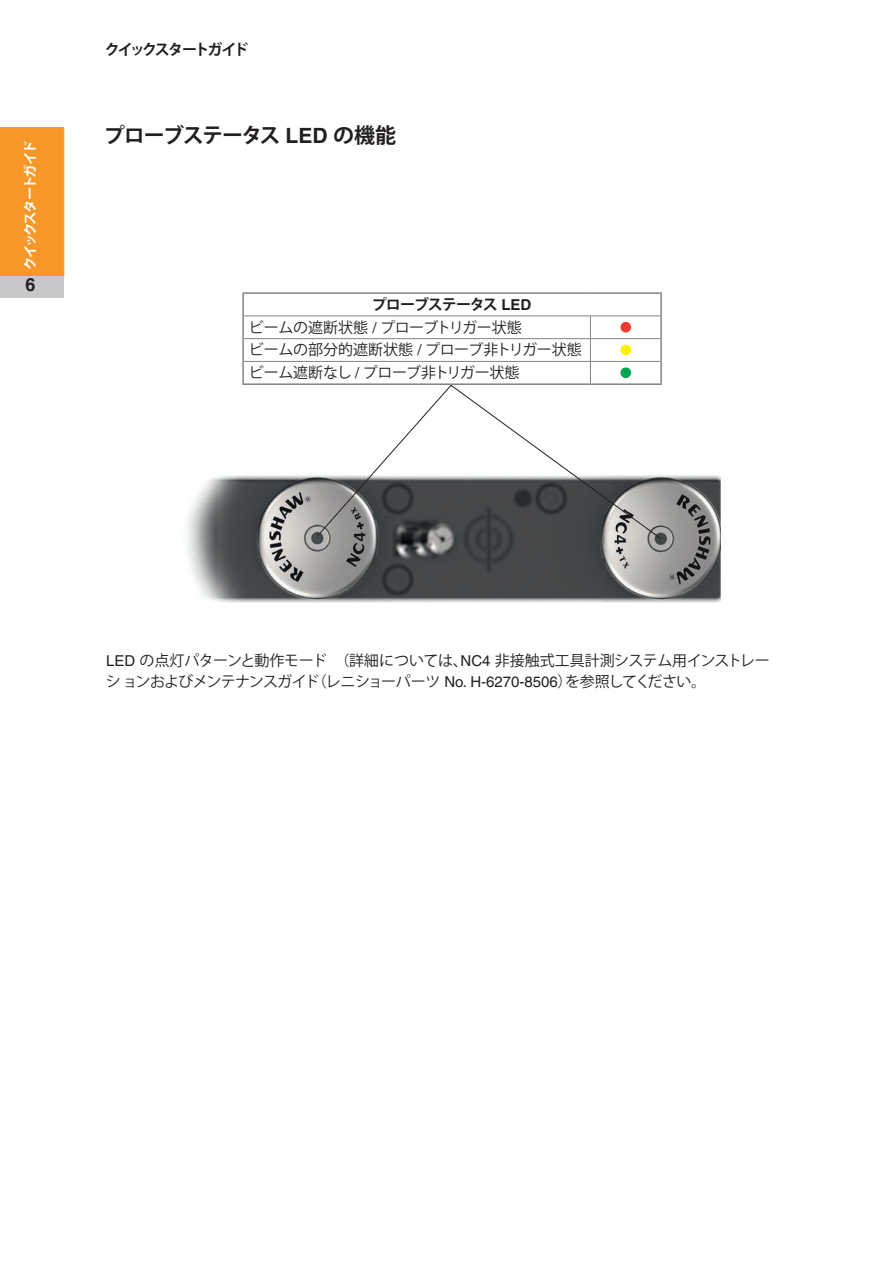
<style>
.page{position:relative;width:893px;height:1263px;background:#fff}
.page>*{position:absolute;margin:0;border:0;box-sizing:border-box;transform-origin:0 0}
.Heading_1{font:700 21px "Koz Go Std";letter-spacing:-.06em;color:#231f20}
.t1{font:700 18px "Helvetica LT Pro";color:#231f20}
.Body_Text_10pt{font:15px/21px "Koz Go Std";letter-spacing:-.02em;color:#231f20}
.Body_Text_10pt_Bold{font:700 15px "Koz Go Std";letter-spacing:-.075em;color:#231f20}
.Body_Text_10pt_Bold-2{font:700 15px "Koz Go Std";letter-spacing:-.15em;color:#231f20}
.t2{font:700 13.5px "Koz Go Std";letter-spacing:-.15em;color:#fff}
.s1{font-family:"Helvetica LT Pro"}
</style>
<div class="page">
<div style="left:0;top:127px;width:64px;height:149px;background:#f79727"></div>
<div style="left:0;top:276px;width:64px;height:22px;background:#c7c8ca"></div>
<img style="left:186px;top:475px;width:535px;height:128px">
<hr style="left:660px;top:294px;width:2px;height:22px;background:#808285">
<hr style="left:242px;top:292px;width:348px;height:2px;background:#808285">
<hr style="left:242px;top:294px;width:2px;height:22px;background:#808285">
<hr style="left:590px;top:292px;width:72px;height:2px;background:#808285">
<hr style="left:242px;top:316px;width:2px;height:23px;background:#808285">
<hr style="left:242px;top:339px;width:2px;height:22px;background:#808285">
<hr style="left:242px;top:361px;width:2px;height:22px;background:#808285">
<hr style="left:242px;top:383px;width:348px;height:2px;background:#808285">
<hr style="left:244px;top:315px;width:346px;height:1px;background:#808285">
<hr style="left:590px;top:315px;width:70px;height:1px;background:#808285">
<hr style="left:244px;top:338px;width:346px;height:1px;background:#808285">
<hr style="left:244px;top:361px;width:346px;height:1px;background:#808285">
<svg style="left:316px;top:316px;width:346px;height:223px"></svg>
<div style="left:621px;top:323px;width:9px;height:9px;background:#ee3b32;border-radius:50%"></div>
<div style="left:620px;top:322px;width:11px;height:10px;border:2px solid #ee3b32;border-radius:50%"></div>
<div style="left:621px;top:345px;width:9px;height:9px;background:#fff101;border-radius:50%"></div>
<div style="left:620px;top:345px;width:11px;height:10px;border:2px solid #fff101;border-radius:50%"></div>
<div style="left:621px;top:368px;width:9px;height:9px;background:#00a54f;border-radius:50%"></div>
<div style="left:620px;top:367px;width:11px;height:11px;border:2px solid #00a54f;border-radius:50%"></div>
<p class="t2" style="left:22px;top:270px;width:131px;rotate:-90deg">クイックスタートガイド</p>
<p class="t1" style="left:26px;top:274px;width:12px">6</p>
<p class="Body_Text_10pt_Bold-2" style="left:105px;top:40px;width:145px">クイックスタートガイド</p>
<p class="Heading_1" style="left:104px;top:121px;width:294px">プローブステータス <span class="s1">LED</span> の機能</p>
<p class="Body_Text_10pt_Bold" style="left:372px;top:295px;width:161px">プローブステータス <span class="s1">LED</span></p>
<p class="Body_Text_10pt" style="left:249px;top:317px;width:274px">ビームの遮断状態 <span class="s1">/</span> プローブトリガー状態</p>
<p class="Body_Text_10pt" style="left:249px;top:340px;width:334px">ビームの部分的遮断状態 <span class="s1">/</span> プローブ非トリガー状態</p>
<p class="Body_Text_10pt" style="left:249px;top:363px;width:272px">ビーム遮断なし <span class="s1">/</span> プローブ非トリガー状態</p>
<p class="Body_Text_10pt" style="left:106px;top:650px;width:665px"><span class="s1">LED</span> の点灯パターンと動作モード　（詳細については、<span class="s1">NC4</span> 非接触式工具計測システム用インストレーションおよびメンテナンスガイド（レニショーパーツ <span class="s1">No. H-6270-8506</span>）を参照してください。</p>
</div>
